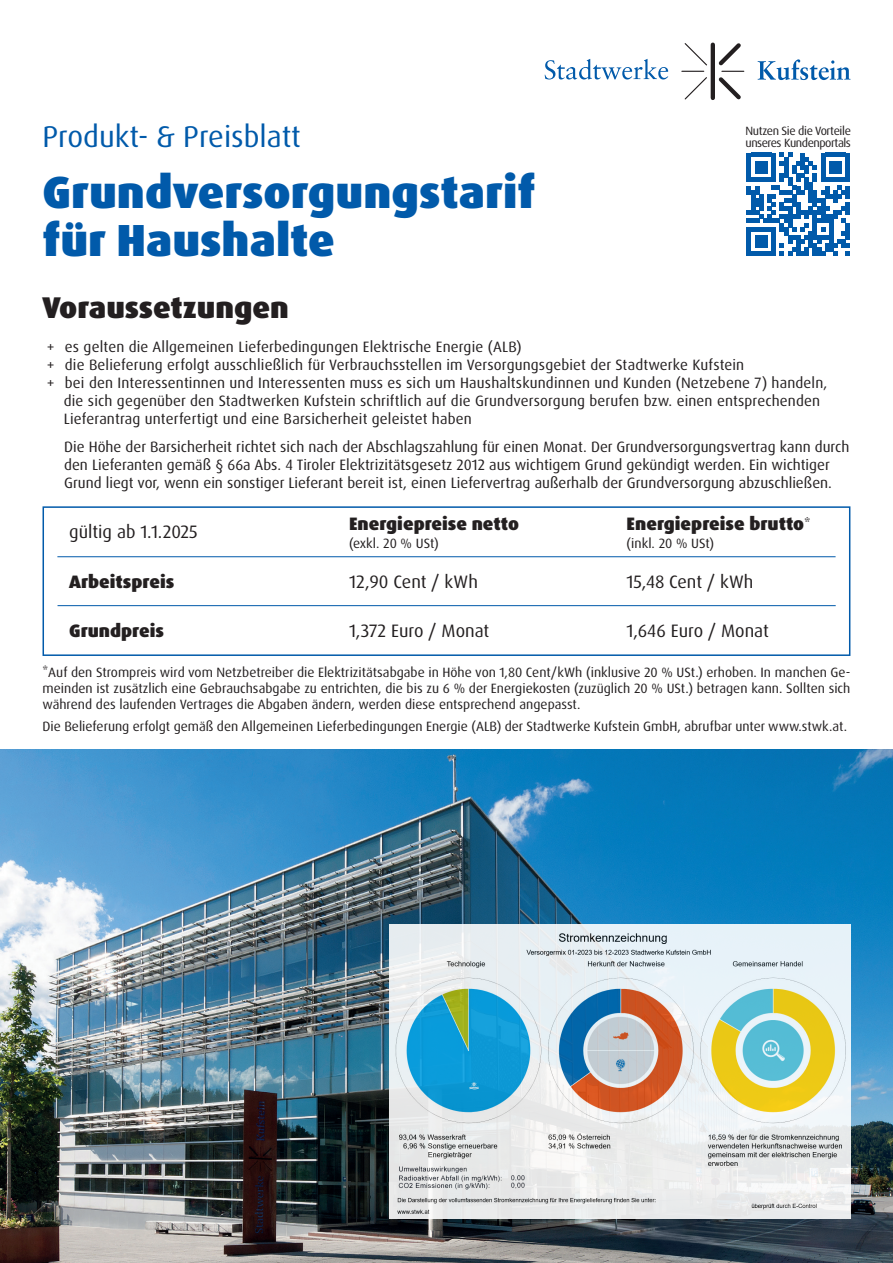
<style>
.page{position:relative;width:893px;height:1263px;background:#fff}
.page>*{position:absolute;margin:0;border:0;box-sizing:border-box;transform-origin:0 0}
.t1{font:900 45px "Dax Pro";color:#015aaa}
.t2{font:30px "Dax Pro";color:#015aaa}
.t3{font:900 30px "Dax Pro";color:#231f20}
.t4{font:18px "Dax Pro";color:#231f20}
.t5{font:900 18px "Dax Pro";color:#231f20}
.t6{font:15px/18px "Dax Pro";letter-spacing:.005em;color:#231f20}
.t7{font:13.5px/16.2px "Dax Pro";color:#231f20;text-align:justify}
.t8{font:12px "Dax Pro";letter-spacing:-.04em;color:#231f20}
.s1{font-weight:400;font-size:15px}
</style>
<div class="page">
<svg style="left:545px;top:59px;width:123px;height:21px"></svg>
<svg style="left:758px;top:59px;width:92px;height:21px"></svg>
<svg style="left:681px;top:43px;width:64px;height:57px"></svg>
<hr style="left:711px;top:45px;width:4px;height:53px;background:#231f20">
<img style="left:0;top:749px;width:893px;height:514px">
<div style="left:43px;top:506px;width:807px;height:150px;background:#fff;border:2px solid #015aaa"></div>
<hr style="left:57px;top:556px;width:779px;height:1px;background:#015aaa">
<hr style="left:58px;top:605px;width:778px;height:1px;background:#015aaa">
<svg style="left:747px;top:153px;width:103px;height:103px"></svg>
<img style="left:390px;top:925px;width:460px;height:294px">
<p class="t2" style="left:43px;top:117px;width:260px">Produkt- &amp; Preisblatt</p>
<p class="t8" style="left:745px;top:123px;width:107px">Nutzen Sie die Vorteile</p>
<p class="t8" style="left:745px;top:135px;width:107px">unseres Kundenportals</p>
<p class="t1" style="left:43px;top:163px;width:494px">Grundversorgungstarif</p>
<p class="t1" style="left:43px;top:211px;width:294px">für Haushalte</p>
<p class="t3" style="left:43px;top:288px;width:248px">Voraussetzungen</p>
<p class="t6" style="left:47px;top:338px;width:476px">+ es gelten die Allgemeinen Lieferbedingungen Elektrische Energie (ALB)</p>
<p class="t6" style="left:47px;top:356px;width:699px">+ die Belieferung erfolgt ausschließlich für Verbrauchsstellen im Versorgungsgebiet der Stadtwerke Kufstein</p>
<p class="t6" style="left:64px;top:374px;width:765px;text-indent:-17px">+ bei den Interessentinnen und Interessenten muss es sich um Haushaltskundinnen und Kunden (Netzebene 7) handeln, die sich gegenüber den Stadtwerken Kufstein schriftlich auf die Grundversorgung berufen bzw. einen entsprechenden<br>Lieferantrag unterfertigt und eine Barsicherheit geleistet haben</p>
<p class="t6" style="left:64px;top:438px;width:787px">Die Höhe der Barsicherheit richtet sich nach der Abschlagszahlung für einen Monat. Der Grundversorgungsvertrag kann durch den Lieferanten gemäß § 66a Abs. 4 Tiroler Elektrizitätsgesetz 2012 aus wichtigem Grund gekündigt werden. Ein wichtiger<br>Grund liegt vor, wenn ein sonstiger Lieferant bereit ist, einen Liefervertrag außerhalb der Grundversorgung abzuschließen.</p>
<p class="t4" style="left:69px;top:520px;width:130px">gültig ab 1.1.2025</p>
<p class="t5" style="left:349px;top:512px;width:171px">Energiepreise netto</p>
<p class="t7" style="left:349px;top:535px;width:91px">(exkl. 20 % USt)</p>
<p class="t5" style="left:627px;top:512px;width:185px">Energiepreise brutto<span class="s1">*</span></p>
<p class="t7" style="left:627px;top:535px;width:89px">(inkl. 20 % USt)</p>
<p class="t5" style="left:69px;top:570px;width:107px">Arbeitspreis</p>
<p class="t4" style="left:349px;top:570px;width:130px">12,90 Cent / kWh</p>
<p class="t4" style="left:627px;top:570px;width:128px">15,48 Cent / kWh</p>
<p class="t5" style="left:69px;top:619px;width:96px">Grundpreis</p>
<p class="t4" style="left:627px;top:620px;width:144px">1,646 Euro / Monat</p>
<p class="t4" style="left:349px;top:620px;width:142px">1,372 Euro / Monat</p>
<p class="t7" style="left:43px;top:664px;width:809px">*Auf den Strompreis wird vom Netzbetreiber die Elektrizitätsabgabe in Höhe von 1,80 Cent/kWh (inklusive 20 % USt.) erhoben. In manchen Ge&shy;meinden ist zusätzlich eine Gebrauchsabgabe zu entrichten, die bis zu 6 % der Energiekosten (zuzüglich 20 % USt.) betragen kann. Sollten sich während des laufenden Vertrages die Abgaben ändern, werden diese entsprechend angepasst.</p>
<p class="t7" style="left:43px;top:718px;width:806px">Die Belieferung erfolgt gemäß den Allgemeinen Lieferbedingungen Energie (ALB) der Stadtwerke Kufstein GmbH, abrufbar unter www.stwk.at.</p>
</div>
